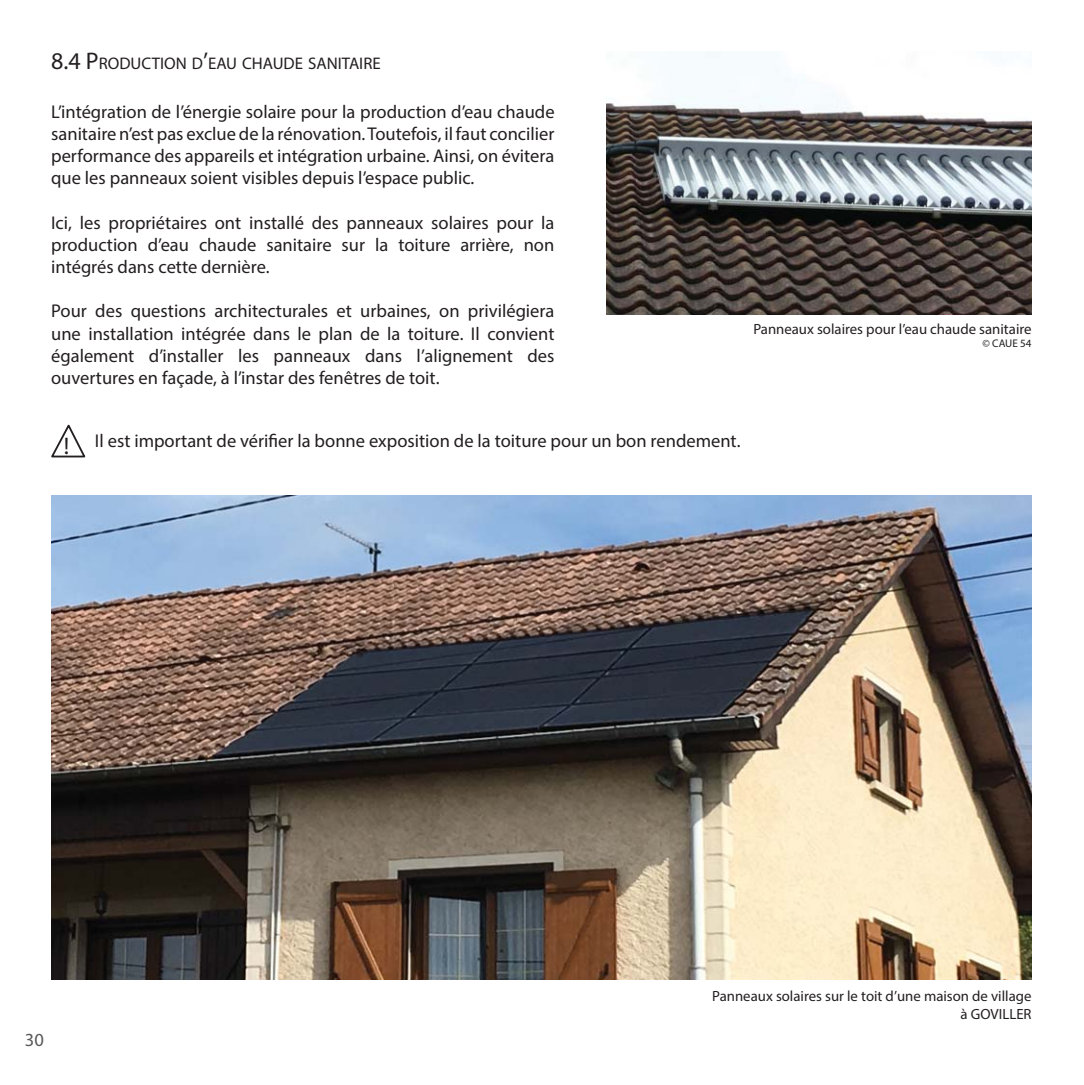
<style>
.page{position:relative;width:1084px;height:1085px;background:#fff}
.page>*{position:absolute;margin:0;border:0;box-sizing:border-box;transform-origin:0 0}
.t1{font:24px "Myriad Pro";color:#231f20}
.t2{font:18.4px/22.2px "Myriad Pro";color:#231f20;text-align:justify}
.t3{font:18.4px "Myriad Pro";color:#58595b}
.t4{font:16.8px "Myriad Pro";color:#231f20}
.t5{font:14.8px/17.8px "Myriad Pro";color:#231f20;text-align:right}
.t6{font:11px "Myriad Pro";color:#231f20}
.s1{font-size:24px}
</style>
<div class="page">
<img style="left:51px;top:496px;width:981px;height:483px">
<img style="left:606px;top:52px;width:426px;height:262px">
<svg style="left:51px;top:424px;width:35px;height:34px"></svg>
<p class="t4" style="left:51px;top:54px;width:331px"><span class="s1">8.4 P</span>RODUCTION D<span class="s1">’</span>EAU CHAUDE SANITAIRE</p>
<p class="t2" style="left:51px;top:101px;width:505px">L’intégration de l’énergie solaire pour la production d’eau chaude sanitaire n’est pas exclue de la rénovation. Toutefois, il faut concilier performance des appareils et intégration urbaine. Ainsi, on évitera que les panneaux soient visibles depuis l’espace public.</p>
<p class="t2" style="left:51px;top:212px;width:505px">Ici, les propriétaires ont installé des panneaux solaires pour la production d’eau chaude sanitaire sur la toiture arrière, non intégrés dans cette dernière.</p>
<p class="t2" style="left:51px;top:301px;width:505px">Pour des questions architecturales et urbaines, on privilégiera une installation intégrée dans le plan de la toiture. Il convient également d’installer les panneaux dans l’alignement des ouvertures en façade, à l’instar des fenêtres de toit.</p>
<p class="t5" style="left:753px;top:321px;width:280px">Panneaux solaires pour l’eau chaude sanitaire</p>
<p class="t6" style="left:982px;top:339px;width:51px">© CAUE 54</p>
<h1 class="t1" style="left:64px;top:436px;width:7px">!</h1>
<p class="t2" style="left:95px;top:431px;width:647px">Il est important de vérifier la bonne exposition de la toiture pour un bon rendement.</p>
<p class="t3" style="left:25px;top:1032px;width:20px">30</p>
<p class="t5" style="left:712px;top:988px;width:321px">Panneaux solaires sur le toit d’une maison de village à GOVILLER</p>
</div>
